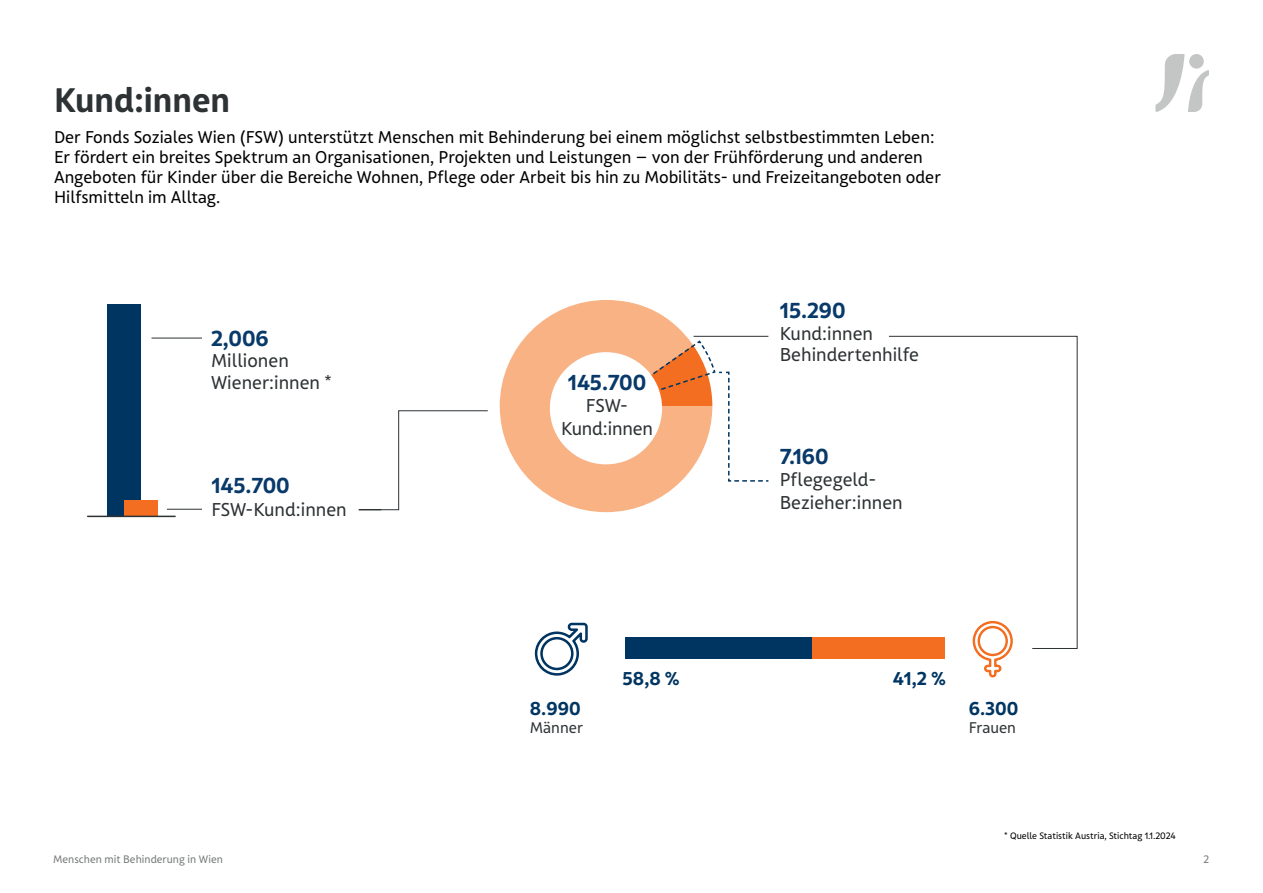
<style>
.page{position:relative;width:1263px;height:893px;background:#fff}
.page>*{position:absolute;margin:0;border:0;box-sizing:border-box;transform-origin:0 0}
.Überschrift_H1{font:700 33px "FSW Sans Pro";color:#2d3234}
.Überschrift_H1-2{font:700 21px "FSW Sans Pro";color:#083969}
.Zahlen_12pt_blau{font:700 21px "FSW Sans Pro";color:#083969}
.Überschrift_H1-3{font:18px/22.5px "FSW Sans Pro";color:#2d3234}
.Zahlen_12pt_blau-2{font:700 18px "FSW Sans Pro";color:#003562}
.Fließtext{font:16.5px/19.8px "FSW Sans Pro";color:#000002}
.Legende{font:15px "FSW Sans Pro";color:#2f3436}
.t1{font:10.5px "FSW Sans Pro";color:#77797a}
.Fusszeile{font:9px "FSW Sans Pro";color:#000002}
</style>
<div class="page">
<svg style="left:1155px;top:54px;width:54px;height:58px"></svg>
<div style="left:107px;top:304px;width:34px;height:212px;background:#003562"></div>
<div style="left:124px;top:500px;width:33px;height:16px;background:#f36e21"></div>
<hr style="left:87px;top:516px;width:89px;height:1px;background:#2d3234">
<svg style="left:888px;top:336px;width:190px;height:313px"></svg>
<svg style="left:358px;top:410px;width:130px;height:100px"></svg>
<hr style="left:151px;top:338px;width:51px;height:1px;background:#2d3234">
<hr style="left:167px;top:509px;width:35px;height:1px;background:#2d3234">
<div style="left:811px;top:638px;width:134px;height:21px;background:#f36e21"></div>
<svg style="left:535px;top:622px;width:53px;height:54px"></svg>
<svg style="left:972px;top:620px;width:41px;height:58px"></svg>
<svg style="left:500px;top:300px;width:269px;height:212px"></svg>
<div style="left:550px;top:352px;width:112px;height:112px;background:#fff;border-radius:50%"></div>
<div style="left:625px;top:638px;width:186px;height:21px;background:#003562"></div>
<p class="Überschrift_H1" style="left:54px;top:79px;width:178px">Kund:innen</p>
<p class="Fließtext" style="left:54px;top:128px;width:888px">Der Fonds Soziales Wien (FSW) unterstützt Menschen mit Behinderung bei einem möglichst selbstbestimmten Leben:<br>Er fördert ein breites Spektrum an Organisationen, Projekten und Leistungen – von der Frühförderung und anderen Angeboten für Kinder über die Bereiche Wohnen, Pflege oder Arbeit bis hin zu Mobilitäts- und Freizeitangeboten oder Hilfsmitteln im Alltag.</p>
<p class="Überschrift_H1-2" style="left:211px;top:325px;width:59px">2,006</p>
<p class="Überschrift_H1-3" style="left:211px;top:350px;width:79px">Millionen</p>
<p class="Überschrift_H1-3" style="left:211px;top:371px;width:122px">Wiener:innen *</p>
<p class="Überschrift_H1-2" style="left:211px;top:472px;width:80px">145.700</p>
<p class="Überschrift_H1-3" style="left:211px;top:498px;width:137px">FSW-Kund:innen</p>
<p class="Zahlen_12pt_blau" style="left:568px;top:369px;width:80px">145.700</p>
<p class="Überschrift_H1-3" style="left:561px;top:395px;width:93px;text-align:center">FSW-<br>Kund:innen</p>
<p class="Überschrift_H1-2" style="left:780px;top:297px;width:67px">15.290</p>
<p class="Überschrift_H1-3" style="left:780px;top:322px;width:141px;line-height:21.6px">Kund:innen<br>Behindertenhilfe</p>
<p class="Überschrift_H1-2" style="left:780px;top:443px;width:50px">7.160</p>
<p class="Überschrift_H1-3" style="left:780px;top:469px;width:124px">Pflegegeld-<br>Bezieher:innen</p>
<p class="Zahlen_12pt_blau-2" style="left:530px;top:697px;width:52px">8.990</p>
<p class="Legende" style="left:530px;top:719px;width:55px">Männer</p>
<p class="Zahlen_12pt_blau-2" style="left:622px;top:667px;width:58px">58,8 %</p>
<p class="Zahlen_12pt_blau-2" style="left:893px;top:667px;width:54px">41,2 %</p>
<p class="Zahlen_12pt_blau-2" style="left:969px;top:697px;width:51px">6.300</p>
<p class="Legende" style="left:969px;top:719px;width:49px">Frauen</p>
<p class="Fusszeile" style="left:1004px;top:830px;width:173px">* Quelle Statistik Austria, Stichtag 1.1.2024</p>
<p class="t1" style="left:53px;top:853px;width:171px">Menschen mit Behinderung in Wien</p>
<p class="t1" style="left:1203px;top:853px;width:7px">2</p>
</div>
